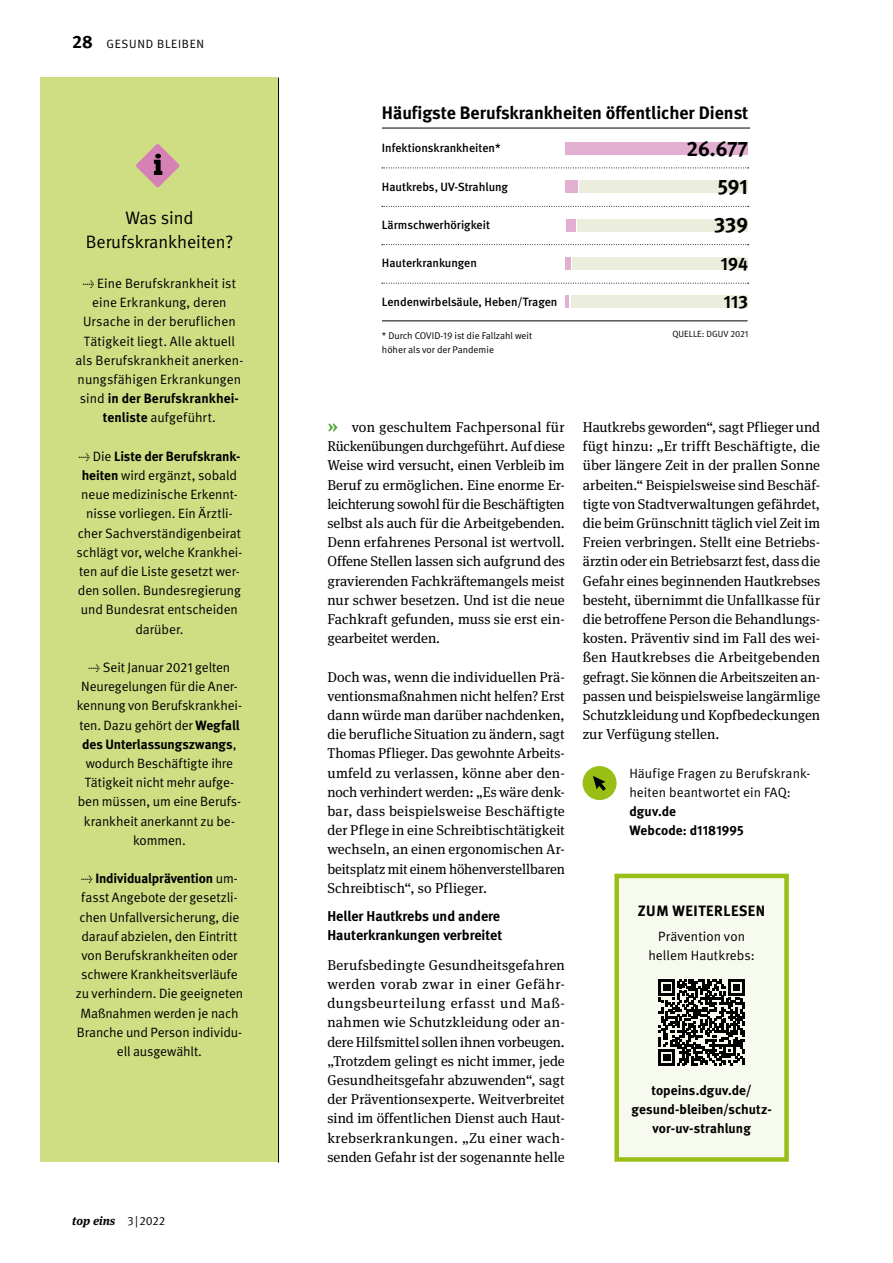
<style>
.page{position:relative;width:893px;height:1263px;background:#fff}
.page>*{position:absolute;margin:0;border:0;box-sizing:border-box;transform-origin:0 0}
.t1{font:700 21px "DGUV Meta";color:#000}
.t2{font:700 18px "DGUV Meta";color:#000}
.t3{font:18px/24px "DGUV Meta";color:#000;text-align:center}
.t4{font:700 18px "DGUV Meta Serif";color:#4aa22d}
.t5{font:700 15px "DGUV Meta";letter-spacing:.035em;color:#000}
.t6{font:14.25px/19.2px "DGUV Meta Serif";color:#000;text-align:justify}
.t7{font:700 14.25px/19.5px "DGUV Meta";color:#000}
.t8{font:13.5px/19.2px "DGUV Meta";color:#000;text-align:center}
.t9{font:700 13.5px/19.2px "DGUV Meta";letter-spacing:.005em;color:#000;text-align:center}
.t10{font:500 12px "DGUV Meta";color:#000}
.t11{font:12px "DGUV Meta";letter-spacing:.06em;color:#000}
.t12{font:italic 700 12px "DGUV Meta Serif";color:#000}
.t13{font:9.75px/13.5px "DGUV Meta";color:#000}
.t14{font:9px "DGUV Meta";letter-spacing:.01em;color:#000}
.s1{font-weight:700;font-size:18px}
.s2{font-weight:700}
.s3{font-family:"DGUV Meta";font-weight:400;font-style:normal}
</style>
<div class="page">
<div style="left:617px;top:876px;width:169px;height:283px;background:#f4f8e9"></div>
<div style="left:614px;top:874px;width:175px;height:288px;border:4px solid #99be16"></div>
<svg style="left:658px;top:979px;width:87px;height:86px"></svg>
<hr style="left:382px;top:128px;width:368px;height:1px;background:#000">
<div style="left:566px;top:142px;width:182px;height:13px;background:#e2afd1"></div>
<div style="left:566px;top:180px;width:12px;height:13px;background:#e2afd1"></div>
<div style="left:566px;top:219px;width:10px;height:13px;background:#e2afd1"></div>
<div style="left:566px;top:257px;width:5px;height:13px;background:#e2afd1"></div>
<svg style="left:566px;top:296px;width:3px;height:12px"></svg>
<div style="left:571px;top:296px;width:176px;height:12px;background:#ebeedd"></div>
<div style="left:572px;top:257px;width:175px;height:13px;background:#ebeedd"></div>
<div style="left:577px;top:219px;width:170px;height:12px;background:#ebeedd"></div>
<div style="left:579px;top:180px;width:168px;height:13px;background:#ebeedd"></div>
<svg style="left:382px;top:168px;width:367px;height:1px"></svg>
<svg style="left:382px;top:206px;width:367px;height:1px"></svg>
<svg style="left:382px;top:244px;width:367px;height:1px"></svg>
<svg style="left:382px;top:283px;width:367px;height:1px"></svg>
<hr style="left:382px;top:320px;width:366px;height:1px;background:#000">
<div style="left:583px;top:766px;width:34px;height:34px;background:#99be16;border-radius:50%"></div>
<svg style="left:593px;top:776px;width:13px;height:15px"></svg>
<div style="left:40px;top:77px;width:239px;height:1085px;background:#d0de83"></div>
<svg style="left:136px;top:144px;width:44px;height:44px"></svg>
<hr style="left:278px;top:78px;width:1px;height:1085px;background:#000">
<p class="t11" style="left:72px;top:37px;width:133px"><span class="s1">28</span> GESUND BLEIBEN</p>
<h4 class="t3" style="left:86px;top:206px;width:149px">Was sind<br>Berufskrankheiten?</h4>
<p class="t8" style="left:75px;top:274px;width:170px">→ Eine Berufskrankheit ist eine Erkrankung, deren<br>Ursache in der beruflichen<br>Tätigkeit liegt. Alle aktuell als Berufskrankheit anerken&shy;nungsfähigen Erkrankungen sind <span class="s2">in der Berufskrankhei&shy;tenliste</span> aufgeführt.</p>
<p class="t8" style="left:77px;top:447px;width:167px">→ Die <span class="s2">Liste der Berufskrank&shy;heiten</span> wird ergänzt, sobald neue medizinische Erkennt&shy;nisse vorliegen. Ein Ärztli&shy;cher Sachverständigenbeirat schlägt vor, welche Krankhei&shy;ten auf die Liste gesetzt wer&shy;den sollen. Bundesregierung und Bundesrat entscheiden darüber.</p>
<p class="t8" style="left:77px;top:658px;width:167px">→ Seit Januar 2021 gelten<br>Neuregelungen für die Aner&shy;kennung von Berufskrankhei&shy;ten. Dazu gehört der <span class="s2">Wegfall des Unterlassungszwangs</span>, wodurch Beschäftigte ihre<br>Tätigkeit nicht mehr aufge&shy;ben müssen, um eine Berufs&shy;krankheit anerkannt zu be&shy;kommen.</p>
<p class="t8" style="left:76px;top:869px;width:169px">→ <span class="s2">Individualprävention</span> um&shy;fasst Angebote der gesetzli&shy;chen Unfallversicherung, die darauf abzielen, den Eintritt von Berufskrankheiten oder schwere Krankheitsverläufe zu verhindern. Die geeigneten<br>Maßnahmen werden je nach<br>Branche und Person individu&shy;ell ausgewählt.</p>
<p class="t12" style="left:72px;top:1213px;width:94px">top eins <span class="s3">3|2022</span></p>
<h4 class="t2" style="left:382px;top:102px;width:368px">Häufigste Berufskrankheiten öffentlicher Dienst</h4>
<p class="t10" style="left:382px;top:141px;width:120px">Infektionskrankheiten*</p>
<p class="t10" style="left:382px;top:179px;width:128px">Hautkrebs, UV-Strahlung</p>
<p class="t10" style="left:382px;top:218px;width:110px">Lärmschwerhörigkeit</p>
<p class="t10" style="left:382px;top:256px;width:96px">Hauterkrankungen</p>
<p class="t10" style="left:382px;top:294px;width:177px">Lendenwirbelsäule, Heben/Tragen</p>
<p class="t13" style="left:382px;top:329px;width:152px">* Durch COVID-19 ist die Fallzahl weit höher als vor der Pandemie</p>
<p class="t14" style="left:672px;top:329px;width:78px">QUELLE: DGUV 2021</p>
<p class="t1" style="left:687px;top:136px;width:63px">26.677</p>
<p class="t1" style="left:718px;top:174px;width:32px">591</p>
<p class="t1" style="left:714px;top:212px;width:35px">339</p>
<p class="t2" style="left:721px;top:253px;width:29px">194</p>
<p class="t2" style="left:724px;top:291px;width:26px">113</p>
<p class="t6" style="left:327px;top:418px;width:239px;text-indent:24px">von geschultem Fachpersonal für Rückenübungen durchgeführt. Auf diese Weise wird versucht, einen Verbleib im Beruf zu ermöglichen. Eine enorme Er&shy;leichterung sowohl für die Beschäftigten selbst als auch für die Arbeitgebenden.<br>Denn erfahrenes Personal ist wertvoll.<br>Offene Stellen lassen sich aufgrund des gravierenden Fachkräftemangels meist nur schwer besetzen. Und ist die neue Fachkraft gefunden, muss sie erst ein&shy;gearbeitet werden.</p>
<p class="t6" style="left:327px;top:667px;width:239px">Doch was, wenn die individuellen Prä&shy;ventionsmaßnahmen nicht helfen? Erst dann würde man darüber nachdenken, die berufliche Situation zu ändern, sagt Thomas Pflieger. Das gewohnte Arbeits&shy;umfeld zu verlassen, könne aber den&shy;noch verhindert werden: „Es wäre denk&shy;bar, dass beispielsweise Beschäftigte der Pflege in eine Schreibtischtätigkeit wechseln, an einen ergonomischen Ar&shy;beitsplatz mit einem höhenverstellbaren Schreibtisch“, so Pflieger.</p>
<h4 class="t7" style="left:327px;top:907px;width:176px">Heller Hautkrebs und andere<br>Hauterkrankungen verbreitet</h4>
<p class="t6" style="left:327px;top:955px;width:239px">Berufsbedingte Gesundheitsgefahren werden vorab zwar in einer Gefähr&shy;dungsbeurteilung erfasst und Maß&shy;nahmen wie Schutzkleidung oder an&shy;dere Hilfsmittel sollen ihnen vorbeugen. „Trotzdem gelingt es nicht immer, jede Gesundheitsgefahr abzuwenden“, sagt der Präventionsexperte. Weitverbreitet sind im öffentlichen Dienst auch Haut&shy;krebserkrankungen. „Zu einer wach&shy;senden Gefahr ist der sogenannte helle</p>
<p class="t4" style="left:327px;top:415px;width:12px">»</p>
<p class="t6" style="left:583px;top:418px;width:239px">Hautkrebs geworden“, sagt Pflieger und fügt hinzu: „Er trifft Beschäftigte, die über längere Zeit in der prallen Sonne arbeiten.“ Beispielsweise sind Beschäf&shy;tigte von Stadtverwaltungen gefährdet, die beim Grünschnitt täglich viel Zeit im Freien verbringen. Stellt eine Betriebs&shy;ärztin oder ein Betriebsarzt fest, dass die Gefahr eines beginnenden Hautkrebses besteht, übernimmt die Unfallkasse für die betroffene Person die Behandlungs&shy;kosten. Präventiv sind im Fall des wei&shy;ßen Hautkrebses die Arbeitgebenden gefragt. Sie können die Arbeitszeiten an&shy;passen und beispielsweise langärmlige Schutzkleidung und Kopfbedeckungen zur Verfügung stellen.</p>
<p class="t8" style="left:629px;top:764px;width:183px;text-align:left">Häufige Fragen zu Berufskrank&shy;heiten beantwortet ein FAQ:</p>
<p class="t9" style="left:629px;top:802px;width:48px">dguv.de</p>
<p class="t9" style="left:629px;top:821px;width:116px">Webcode: d1181995</p>
<h4 class="t5" style="left:638px;top:902px;width:129px">ZUM WEITERLESEN</h4>
<p class="t8" style="left:648px;top:927px;width:108px">Prävention von hellem Hautkrebs:</p>
<p class="t9" style="left:631px;top:1080px;width:142px">topeins.dguv.de/ gesund-bleiben/schutz&shy;vor-uv-strahlung</p>
</div>
